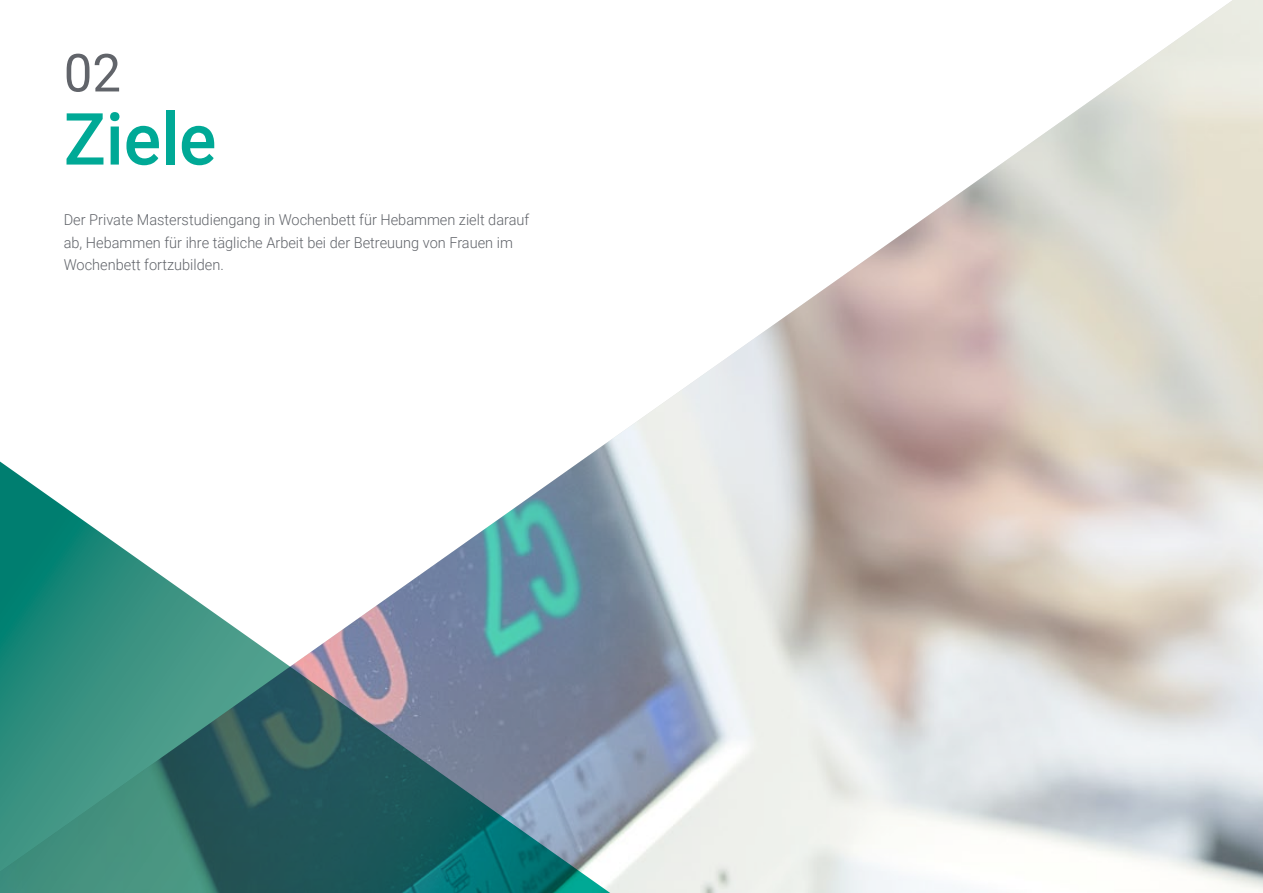
<style>
.page{position:relative;width:1263px;height:893px;background:#fff}
.page>*{position:absolute;margin:0;border:0;box-sizing:border-box;transform-origin:0 0}
.t1{font:500 72px "Roboto";color:#00a996}
.t2{font:52.5px "Roboto";color:#61646a}
.t3{font:300 15px/22.5px "Roboto";color:#61646a}
</style>
<div class="page">
<img style="left:602px;top:0;width:661px;height:893px">
<svg style="left:0;top:446px;width:640px;height:447px"></svg>
<h2 class="t2" style="left:64px;top:36px;width:59px">02</h2>
<h1 class="t1" style="left:64px;top:89px;width:154px">Ziele</h1>
<p class="t3" style="left:64px;top:208px;width:467px">Der Private Masterstudiengang in Wochenbett für Hebammen zielt darauf ab, Hebammen für ihre tägliche Arbeit bei der Betreuung von Frauen im<br>Wochenbett fortzubilden.</p>
</div>
